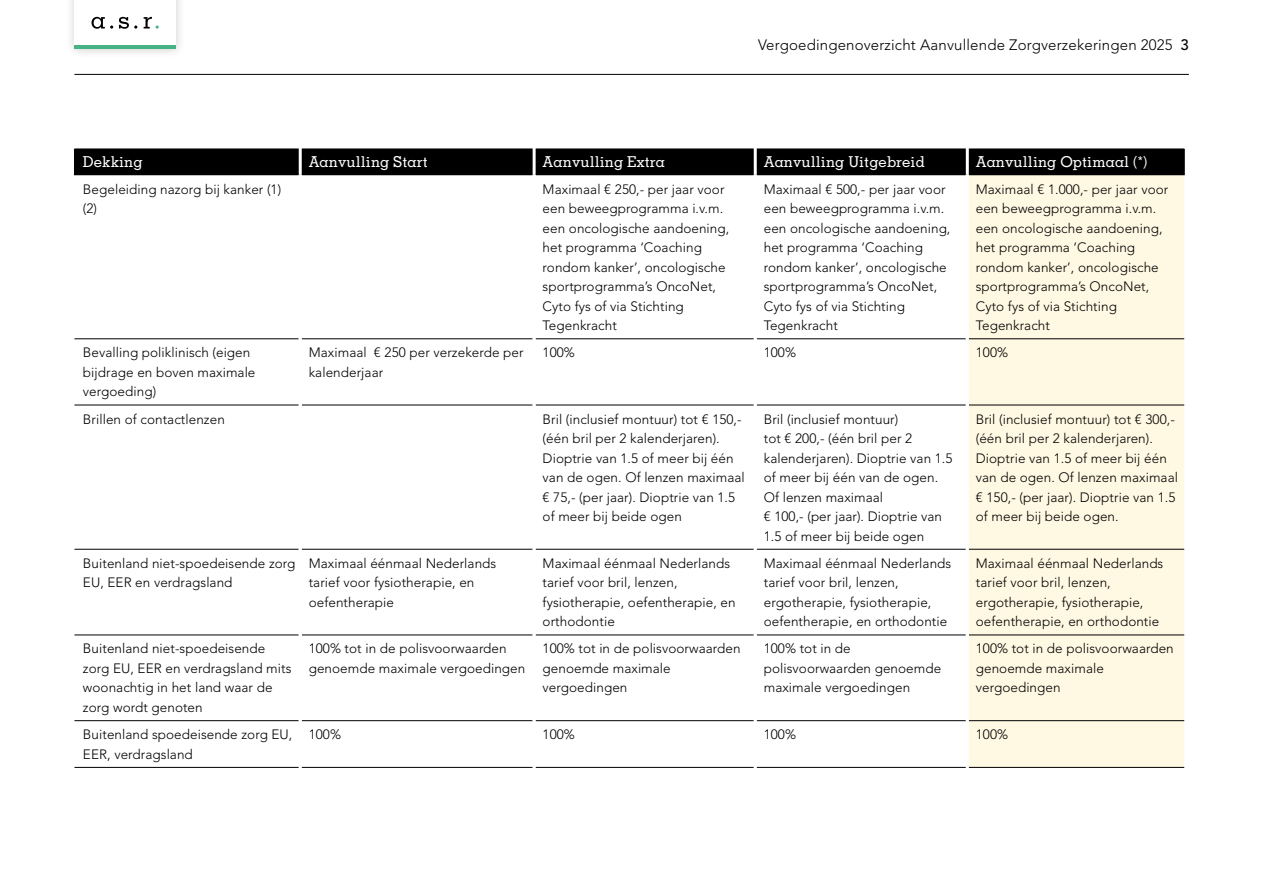
<style>
.page{position:relative;width:1263px;height:893px;background:#fff}
.page>*{position:absolute;margin:0;border:0;box-sizing:border-box;transform-origin:0 0}
.t1{font:500 15px "Memphis LT Std";letter-spacing:.005em;color:#fff}
.t2{font:300 15px "Avenir LT Std";letter-spacing:.01em;color:#000}
.t3{font:300 13.5px/19.5px "Avenir LT Std";letter-spacing:.005em;color:#000}
.s1{font-weight:500}
</style>
<div class="page">
<div style="left:969px;top:175px;width:215px;height:592px;background:#fff8e3"></div>
<div style="left:74px;top:149px;width:1111px;height:26px;background:#000"></div>
<hr style="left:299px;top:149px;width:3px;height:25px;background:#fff">
<hr style="left:533px;top:149px;width:3px;height:25px;background:#fff">
<hr style="left:754px;top:149px;width:3px;height:25px;background:#fff">
<hr style="left:966px;top:149px;width:3px;height:25px;background:#fff">
<hr style="left:75px;top:174px;width:224px;height:1px;background:#000">
<hr style="left:302px;top:174px;width:231px;height:1px;background:#000">
<hr style="left:536px;top:174px;width:218px;height:1px;background:#000">
<hr style="left:757px;top:174px;width:209px;height:1px;background:#000">
<hr style="left:969px;top:174px;width:215px;height:1px;background:#000">
<hr style="left:74px;top:339px;width:225px;height:1px;background:#000">
<hr style="left:302px;top:339px;width:231px;height:1px;background:#000">
<hr style="left:536px;top:339px;width:218px;height:1px;background:#000">
<hr style="left:757px;top:339px;width:209px;height:1px;background:#000">
<hr style="left:969px;top:339px;width:215px;height:1px;background:#000">
<hr style="left:74px;top:405px;width:225px;height:1px;background:#000">
<hr style="left:302px;top:405px;width:231px;height:1px;background:#000">
<hr style="left:536px;top:405px;width:218px;height:1px;background:#000">
<hr style="left:757px;top:405px;width:209px;height:1px;background:#000">
<hr style="left:969px;top:405px;width:215px;height:1px;background:#000">
<hr style="left:74px;top:549px;width:225px;height:1px;background:#000">
<hr style="left:302px;top:549px;width:231px;height:1px;background:#000">
<hr style="left:536px;top:549px;width:218px;height:1px;background:#000">
<hr style="left:757px;top:549px;width:209px;height:1px;background:#000">
<hr style="left:969px;top:549px;width:215px;height:1px;background:#000">
<hr style="left:74px;top:635px;width:225px;height:1px;background:#000">
<hr style="left:302px;top:635px;width:231px;height:1px;background:#000">
<hr style="left:536px;top:635px;width:218px;height:1px;background:#000">
<hr style="left:757px;top:635px;width:209px;height:1px;background:#000">
<hr style="left:969px;top:635px;width:215px;height:1px;background:#000">
<hr style="left:74px;top:720px;width:225px;height:1px;background:#000">
<hr style="left:302px;top:720px;width:231px;height:1px;background:#000">
<hr style="left:536px;top:720px;width:218px;height:1px;background:#000">
<hr style="left:757px;top:720px;width:209px;height:1px;background:#000">
<hr style="left:969px;top:720px;width:215px;height:1px;background:#000">
<hr style="left:74px;top:767px;width:225px;height:1px;background:#000">
<hr style="left:302px;top:767px;width:231px;height:1px;background:#000">
<hr style="left:536px;top:767px;width:218px;height:1px;background:#000">
<hr style="left:757px;top:767px;width:209px;height:1px;background:#000">
<hr style="left:969px;top:767px;width:215px;height:1px;background:#000">
<hr style="left:299px;top:174px;width:3px;height:165px;background:#fff">
<hr style="left:533px;top:174px;width:3px;height:165px;background:#fff">
<hr style="left:754px;top:174px;width:3px;height:165px;background:#fff">
<hr style="left:966px;top:174px;width:3px;height:165px;background:#fff">
<div style="left:64px;top:0;width:122px;height:59px;background:#000;opacity:.2"></div>
<div style="left:74px;top:0;width:102px;height:49px;background:#fff"></div>
<svg style="left:144px;top:17px;width:15px;height:12px"></svg>
<svg style="left:92px;top:17px;width:21px;height:12px"></svg>
<svg style="left:119px;top:17px;width:18px;height:12px"></svg>
<hr style="left:74px;top:46px;width:102px;height:3px;background:#45b385">
<hr style="left:74px;top:74px;width:1115px;height:1px;background:#000">
<p class="t2" style="left:758px;top:36px;width:432px">Vergoedingenoverzicht Aanvullende Zorgverzekeringen 2025 <span class="s1">3</span></p>
<p class="t1" style="left:83px;top:153px;width:61px">Dekking</p>
<p class="t1" style="left:309px;top:153px;width:121px">Aanvulling Start</p>
<p class="t1" style="left:543px;top:153px;width:124px">Aanvulling Extra</p>
<p class="t1" style="left:764px;top:153px;width:163px">Aanvulling Uitgebreid</p>
<p class="t1" style="left:976px;top:153px;width:173px">Aanvulling Optimaal (*)</p>
<p class="t3" style="left:83px;top:179px;width:200px">Begeleiding nazorg bij kanker (1) (2)</p>
<p class="t3" style="left:543px;top:179px;width:188px">Maximaal € 250,- per jaar voor een beweegprogramma i.v.m. een oncologische aandoening, het programma ‘Coaching rondom kanker’, oncologische sportprogramma’s OncoNet,<br>Cyto fys of via Stichting<br>Tegenkracht</p>
<p class="t3" style="left:764px;top:179px;width:188px">Maximaal € 500,- per jaar voor een beweegprogramma i.v.m. een oncologische aandoening, het programma ‘Coaching rondom kanker’, oncologische sportprogramma’s OncoNet,<br>Cyto fys of via Stichting<br>Tegenkracht</p>
<p class="t3" style="left:976px;top:179px;width:194px">Maximaal € 1.000,- per jaar voor een beweegprogramma i.v.m. een oncologische aandoening, het programma ‘Coaching rondom kanker’, oncologische sportprogramma’s OncoNet,<br>Cyto fys of via Stichting<br>Tegenkracht</p>
<p class="t3" style="left:83px;top:343px;width:174px">Bevalling poliklinisch (eigen bijdrage en boven maximale vergoeding)</p>
<p class="t3" style="left:309px;top:343px;width:216px">Maximaal € 250 per verzekerde per kalenderjaar</p>
<p class="t3" style="left:543px;top:343px;width:34px">100%</p>
<p class="t3" style="left:764px;top:343px;width:34px">100%</p>
<p class="t3" style="left:976px;top:343px;width:34px">100%</p>
<p class="t3" style="left:83px;top:409px;width:143px">Brillen of contactlenzen</p>
<p class="t3" style="left:543px;top:409px;width:204px">Bril (inclusief montuur) tot € 150,- (één bril per 2 kalenderjaren).<br>Dioptrie van 1.5 of meer bij één van de ogen. Of lenzen maximaal € 75,- (per jaar). Dioptrie van 1.5 of meer bij beide ogen</p>
<p class="t3" style="left:764px;top:409px;width:190px">Bril (inclusief montuur)<br>tot € 200,- (één bril per 2 kalenderjaren). Dioptrie van 1.5 of meer bij één van de ogen.<br>Of lenzen maximaal<br>€ 100,- (per jaar). Dioptrie van<br>1.5 of meer bij beide ogen</p>
<p class="t3" style="left:976px;top:409px;width:204px">Bril (inclusief montuur) tot € 300,- (één bril per 2 kalenderjaren).<br>Dioptrie van 1.5 of meer bij één van de ogen. Of lenzen maximaal € 150,- (per jaar). Dioptrie van 1.5 of meer bij beide ogen.</p>
<p class="t3" style="left:83px;top:553px;width:214px">Buitenland niet-spoedeisende zorg<br>EU, EER en verdragsland</p>
<p class="t3" style="left:309px;top:553px;width:189px">Maximaal éénmaal Nederlands tarief voor fysiotherapie, en oefentherapie</p>
<p class="t3" style="left:543px;top:553px;width:194px">Maximaal éénmaal Nederlands tarief voor bril, lenzen, fysiotherapie, oefentherapie, en orthodontie</p>
<p class="t3" style="left:764px;top:553px;width:189px">Maximaal éénmaal Nederlands tarief voor bril, lenzen, ergotherapie, fysiotherapie, oefentherapie, en orthodontie</p>
<p class="t3" style="left:976px;top:553px;width:189px">Maximaal éénmaal Nederlands tarief voor bril, lenzen, ergotherapie, fysiotherapie, oefentherapie, en orthodontie</p>
<p class="t3" style="left:83px;top:639px;width:210px">Buitenland niet-spoedeisende zorg EU, EER en verdragsland mits woonachtig in het land waar de zorg wordt genoten</p>
<p class="t3" style="left:309px;top:639px;width:218px">100% tot in de polisvoorwaarden genoemde maximale vergoedingen</p>
<p class="t3" style="left:543px;top:639px;width:199px">100% tot in de polisvoorwaarden genoemde maximale vergoedingen</p>
<p class="t3" style="left:764px;top:639px;width:179px">100% tot in de polisvoorwaarden genoemde maximale vergoedingen</p>
<p class="t3" style="left:976px;top:639px;width:199px">100% tot in de polisvoorwaarden genoemde maximale vergoedingen</p>
<p class="t3" style="left:83px;top:725px;width:211px">Buitenland spoedeisende zorg EU,<br>EER, verdragsland</p>
<p class="t3" style="left:309px;top:725px;width:34px">100%</p>
<p class="t3" style="left:543px;top:725px;width:34px">100%</p>
<p class="t3" style="left:764px;top:725px;width:34px">100%</p>
<p class="t3" style="left:976px;top:725px;width:34px">100%</p>
</div>
